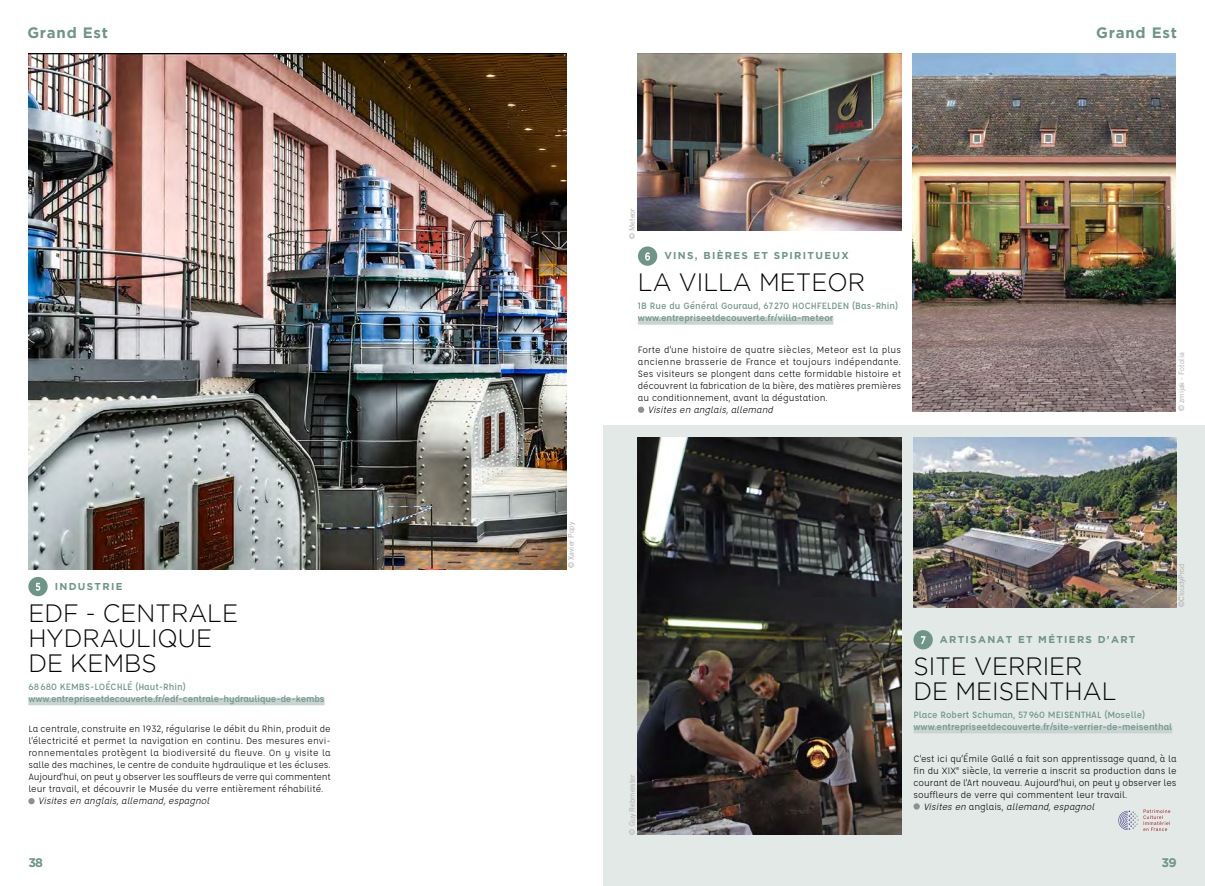
<style>
.page{position:relative;width:1205px;height:886px;background:#fff}
.page>*{position:absolute;margin:0;border:0;box-sizing:border-box;transform-origin:0 0}
.t1{font:300 25px/25px "Gotham";color:#000;scale:.96 1}
.t2{font:700 15px "Gotham";letter-spacing:.05em;color:#6e9588}
.t3{font:700 12.5px "Gotham HTF";color:#6e9588}
.t4{font:10px/12px "Affogato";color:#000;text-align:justify}
.t5{font:500 10px/12px "Affogato";color:#6e9588}
.t6{font:italic 10px "Affogato";color:#000}
.t7{font:700 10px "Gotham";letter-spacing:.13em;color:#6e9588}
.t8{font:7.5px "Trade Gothic";color:#aaa}
.s1{font-style:normal}
</style>
<div class="page">
<div style="left:603px;top:425px;width:602px;height:461px;background:#e3e9e7"></div>
<img style="left:28px;top:53px;width:538px;height:517px">
<div style="left:28px;top:698px;width:296px;height:7px;background:#c9d4d2"></div>
<div style="left:28px;top:798px;width:7px;height:6px;background:#928e8a;border-radius:50%"></div>
<img style="left:638px;top:53px;width:263px;height:177px">
<img style="left:913px;top:438px;width:263px;height:169px">
<img style="left:638px;top:438px;width:263px;height:396px">
<div style="left:638px;top:317px;width:195px;height:8px;background:#c9d4d2"></div>
<svg style="left:638px;top:407px;width:6px;height:6px"></svg>
<div style="left:913px;top:726px;width:259px;height:7px;background:#c9d4d2"></div>
<div style="left:913px;top:803px;width:7px;height:6px;background:#928e8a;border-radius:50%"></div>
<svg style="left:1118px;top:809px;width:52px;height:22px"></svg>
<img style="left:912px;top:53px;width:263px;height:358px">
<div style="left:28px;top:577px;width:20px;height:19px;background:#6e9588;border-radius:50%"></div>
<svg style="left:36px;top:583px;width:4px;height:8px"></svg>
<div style="left:638px;top:246px;width:19px;height:20px;background:#6e9588;border-radius:50%"></div>
<svg style="left:645px;top:252px;width:5px;height:9px"></svg>
<div style="left:913px;top:630px;width:20px;height:19px;background:#6e9588;border-radius:50%"></div>
<svg style="left:921px;top:636px;width:4px;height:8px"></svg>
<h2 class="t2" style="left:27px;top:24px;width:82px">Grand Est</h2>
<h2 class="t2" style="left:1096px;top:24px;width:82px">Grand Est</h2>
<p class="t7" style="left:55px;top:580px;width:69px">INDUSTRIE</p>
<h1 class="t1" style="left:28px;top:600px;width:220px">EDF - CENTRALE<br>HYDRAULIQUE<br>DE KEMBS</h1>
<p class="t5" style="left:28px;top:680px;width:298px">68680 KEMBS-LOÉCHLÉ (Haut-Rhin) www.entrepriseetdecouverte.fr/edf-centrale-hydraulique-de-kembs</p>
<p class="t4" style="left:28px;top:723px;width:304px">La centrale, construite en 1932, régularise le débit du Rhin, produit de l’électricité et permet la navigation en continu. Des mesures envi&shy;ronnementales protègent la biodiversité du fleuve. On y visite la salle des machines, le centre de conduite hydraulique et les écluses.<br>Aujourd’hui, on peut y observer les souffleurs de verre qui commentent leur travail, et découvrir le Musée du verre entièrement réhabilité.</p>
<p class="t6" style="left:38px;top:795px;width:175px">Visitesen anglais,allemand,espagnol</p>
<p class="t3" style="left:28px;top:855px;width:16px">38</p>
<p class="t8" style="left:566px;top:568px;width:47px;rotate:-90deg">© Xavier Popy</p>
<p class="t8" style="left:627px;top:239px;width:32px;rotate:-90deg">© Meteor</p>
<p class="t7" style="left:664px;top:250px;width:186px">VINS, BIÈRES ET SPIRITUEUX</p>
<h1 class="t1" style="left:638px;top:269px;width:238px">LA VILLA METEOR</h1>
<p class="t5" style="left:638px;top:299px;width:262px">1B Rue du Général Gouraud, 67270 HOCHFELDEN (Bas-Rhin) www.entrepriseetdecouverte.fr/villa-meteor</p>
<p class="t4" style="left:638px;top:343px;width:265px">Forte d’une histoire de quatre siècles, Meteor est la plus ancienne brasserie de France et toujours indépendante.<br>Ses visiteurs se plongent dans cette formidable histoire et découvrent la fabrication de la bière, des matières premières au conditionnement, avant la dégustation.</p>
<p class="t6" style="left:648px;top:403px;width:129px">Visitesen anglais,allemand</p>
<p class="t8" style="left:1177px;top:411px;width:60px;rotate:-90deg">© zmijak - Fotolia</p>
<p class="t8" style="left:627px;top:834px;width:62px;rotate:-90deg">© Guy Rebmeister</p>
<p class="t8" style="left:1177px;top:607px;width:45px;rotate:-90deg">©CloudyProd</p>
<p class="t7" style="left:940px;top:633px;width:197px">ARTISANAT ET MÉTIERS D’ART</p>
<h1 class="t1" style="left:913px;top:653px;width:213px">SITE VERRIER<br>DE MEISENTHAL</h1>
<p class="t5" style="left:913px;top:708px;width:260px">Place Robert Schuman, 57960 MEISENTHAL (Moselle) www.entrepriseetdecouverte.fr/site-verrier-de-meisenthal</p>
<p class="t4" style="left:913px;top:752px;width:265px">C’est ici qu’Émile Gallé a fait son apprentissage quand, à la</p>
<p class="t4" style="left:913px;top:764px;width:265px">fin du XIX<sup>e</sup> siècle, la verrerie a inscrit sa production dans le</p>
<p class="t4" style="left:913px;top:776px;width:265px">courant de l’Art nouveau. Aujourd’hui, on peut y observer les</p>
<p class="t4" style="left:913px;top:788px;width:215px">souffleurs de verre qui commentent leur travail.</p>
<p class="t6" style="left:923px;top:800px;width:175px">Visitesen <span class="s1">a n g l a i s ,</span> allemand,espagnol</p>
<p class="t3" style="left:1161px;top:855px;width:17px">39</p>
</div>
